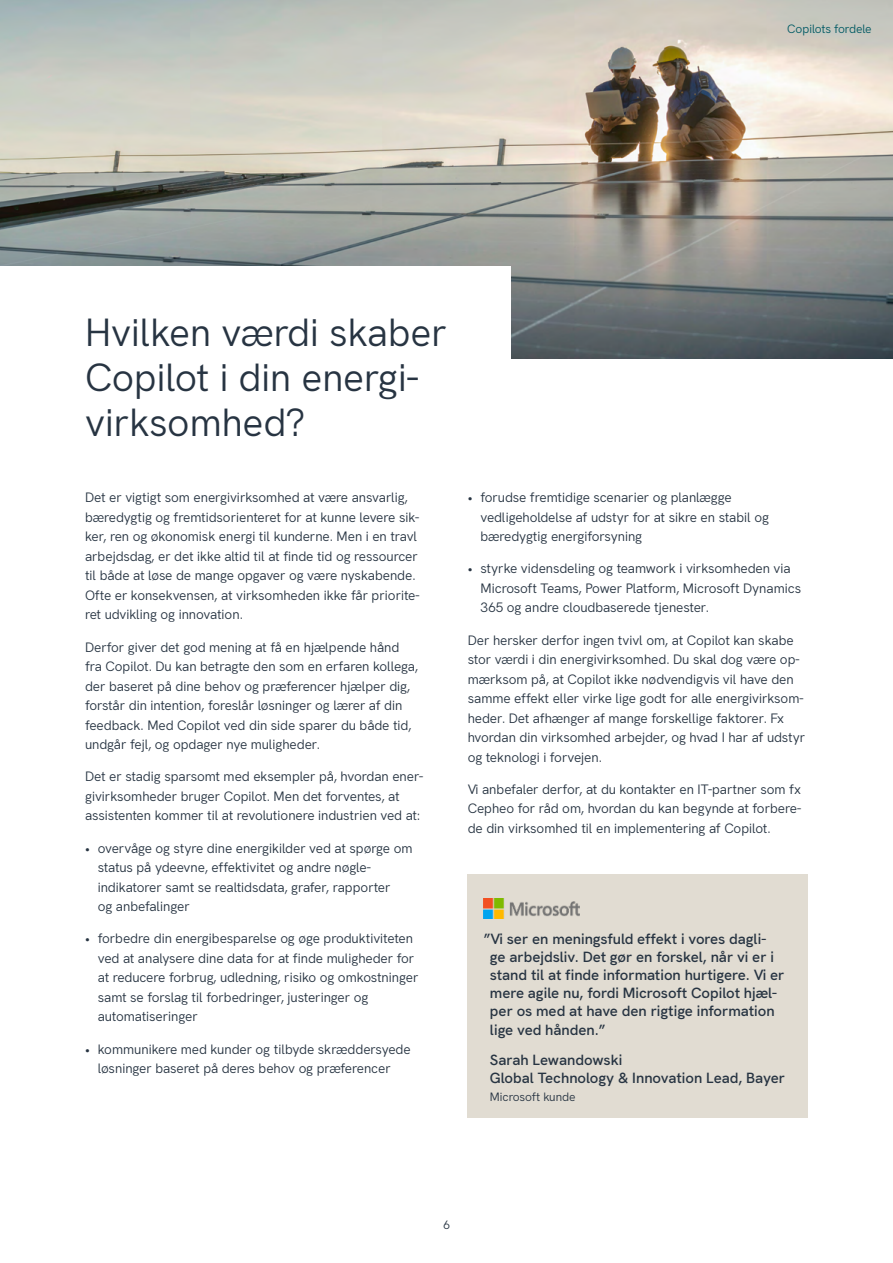
<style>
.page{position:relative;width:893px;height:1263px;background:#fff}
.page>*{position:absolute;margin:0;border:0;box-sizing:border-box;transform-origin:0 0}
.t1{font:39px/45px "Hanken Grotesk";color:#273442}
.t2{font:600 15px/18px "Hanken Grotesk";letter-spacing:-.005em;color:#273442}
.t3{font:13.5px/19.5px "Hanken Grotesk";letter-spacing:-.01em;color:#273442}
.t4{font:12px "Hanken Grotesk";letter-spacing:-.01em;color:#273442}
.t5{font:12px "Hanken Grotesk";letter-spacing:-.015em;color:#005963}
</style>
<div class="page">
<img style="left:0;top:0;width:893px;height:358px">
<div style="left:0;top:266px;width:510px;height:107px;background:#fff"></div>
<div style="left:468px;top:875px;width:340px;height:243px;background:#e1dcd2"></div>
<img style="left:484px;top:898px;width:96px;height:21px">
<p class="t5" style="left:787px;top:20px;width:86px">Copilots fordele</p>
<h1 class="t1" style="left:85px;top:307px;width:364px">Hvilken værdi skaber<br>Copilot i din energi&shy;virksomhed?</h1>
<p class="t3" style="left:85px;top:487px;width:336px">Det er vigtigt som energivirksomhed at være ansvarlig, bæredygtig og fremtidsorienteret for at kunne levere sik&shy;ker, ren og økonomisk energi til kunderne. Men i en travl arbejdsdag, er det ikke altid til at finde tid og ressourcer til både at løse de mange opgaver og være nyskabende.<br>Ofte er konsekvensen, at virksomheden ikke får priorite&shy;ret udvikling og innovation.</p>
<p class="t3" style="left:85px;top:636px;width:335px">Derfor giver det god mening at få en hjælpende hånd fra Copilot. Du kan betragte den som en erfaren kollega, der baseret på dine behov og præferencer hjælper dig, forstår din intention, foreslår løsninger og lærer af din feedback. Med Copilot ved din side sparer du både tid, undgår fejl, og opdager nye muligheder.</p>
<p class="t3" style="left:85px;top:766px;width:340px">Det er stadig sparsomt med eksempler på, hvordan ener&shy;givirksomheder bruger Copilot. Men det forventes, at assistenten kommer til at revolutionere industrien ved at:</p>
<p class="t3" style="left:98px;top:837px;width:316px;text-indent:-13px">• overvåge og styre dine energikilder ved at spørge om status på ydeevne, effektivitet og andre nøgle&shy;indikatorer samt se realtidsdata, grafer, rapporter<br>og anbefalinger</p>
<p class="t3" style="left:98px;top:928px;width:322px;text-indent:-13px">• forbedre din energibesparelse og øge produktiviteten ved at analysere dine data for at finde muligheder for at reducere forbrug, udledning, risiko og omkostninger samt se forslag til forbedringer, justeringer og automatiseringer</p>
<p class="t3" style="left:85px;top:1038px;width:327px;text-align:center">• kommunikere med kunder og tilbyde skræddersyede løsninger baseret på deres behov og præferencer</p>
<p class="t3" style="left:480px;top:486px;width:290px;text-indent:-13px">• forudse fremtidige scenarier og planlægge vedligeholdelse af udstyr for at sikre en stabil og bæredygtig energiforsyning</p>
<p class="t3" style="left:480px;top:558px;width:322px;text-indent:-13px">• styrke vidensdeling og teamwork i virksomheden via<br>Microsoft Teams, Power Platform, Microsoft Dynamics<br>365 og andre cloudbaserede tjenester.</p>
<p class="t3" style="left:468px;top:629px;width:339px">Der hersker derfor ingen tvivl om, at Copilot kan skabe stor værdi i din energivirksomhed. Du skal dog være op&shy;mærksom på, at Copilot ikke nødvendigvis vil have den samme effekt eller virke lige godt for alle energivirksom&shy;heder. Det afhænger af mange forskellige faktorer. Fx hvordan din virksomhed arbejder, og hvad I har af udstyr og teknologi i forvejen.</p>
<p class="t3" style="left:468px;top:778px;width:335px;text-align:justify">Vi anbefaler derfor, at du kontakter en IT-partner som fx Cepheo for råd om, hvordan du kan begynde at forbere&shy;de din virksomhed til en implementering af Copilot.</p>
<p class="t2" style="left:490px;top:929px;width:296px;text-indent:-6px">”Vi ser en meningsfuld effekt i vores dagli&shy;ge arbejdsliv. Det gør en forskel, når vi er i stand til at finde information hurtigere. Vi er mere agile nu, fordi Microsoft Copilot hjæl&shy;per os med at have den rigtige information lige ved hånden.”</p>
<p class="t2" style="left:490px;top:1050px;width:297px">Sarah Lewandowski<br>Global Technology &amp; Innovation Lead, Bayer</p>
<p class="t4" style="left:490px;top:1088px;width:87px">Microsoft kunde</p>
<p class="t4" style="left:443px;top:1215px;width:8px">6</p>
</div>
